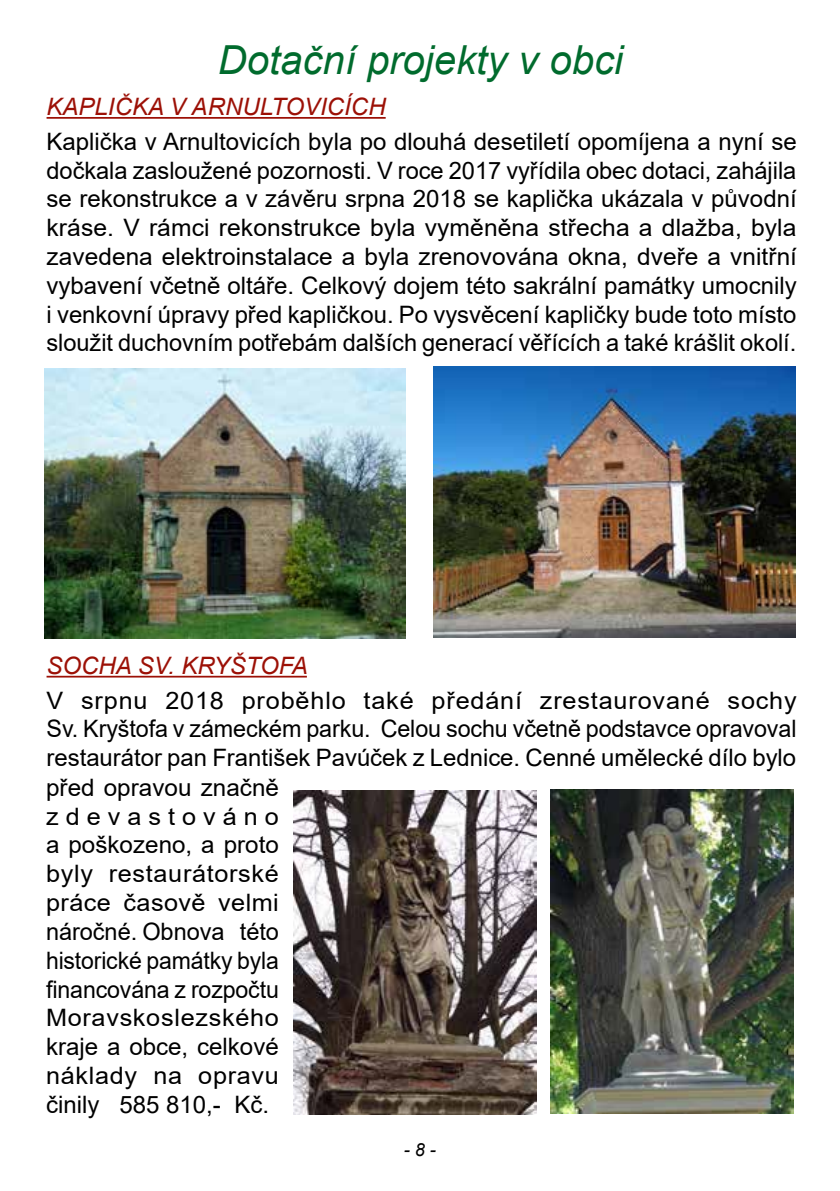
<style>
.page{position:relative;width:840px;height:1191px;background:#fff}
.page>*{position:absolute;margin:0;border:0;box-sizing:border-box;transform-origin:0 0}
.t1{font:italic 40px "Arial";color:#006b2d}
.t2{font:24px/28.8px "Arial";color:#000;text-align:justify}
.t3{font:24px/28.8px "Arial";color:#000;scale:1.05 1}
.t4{font:italic 24px "Arial";color:#9c1006}
.t5{font:italic 18px "Arial";color:#000}
</style>
<div class="page">
<hr style="left:46px;top:117px;width:339px;height:2px;background:#9c1006">
<hr style="left:46px;top:676px;width:261px;height:1px;background:#9c1006">
<img style="left:44px;top:368px;width:361px;height:270px">
<img style="left:293px;top:790px;width:243px;height:324px">
<img style="left:433px;top:366px;width:361px;height:271px">
<img style="left:550px;top:790px;width:243px;height:323px">
<h1 class="t1" style="left:218px;top:34px;width:406px">Dotační projekty v obci</h1>
<p class="t4" style="left:46px;top:91px;width:340px">KAPLIČKA V ARNULTOVICÍCH</p>
<p class="t2" style="left:46px;top:127px;width:751px">Kaplička v Arnultovicích byla po dlouhá desetiletí opomíjena a nyní se dočkala zasloužené pozornosti. V roce 2017 vyřídila obec dotaci, zahájila se rekonstrukce a v závěru srpna 2018 se kaplička ukázala v původní kráse. V rámci rekonstrukce byla vyměněna střecha a dlažba, byla zavedena elektroinstalace a byla zrenovována okna, dveře a vnitřní vybavení včetně oltáře. Celkový dojem této sakrální památky umocnily i venkovní úpravy před kapličkou. Po vysvěcení kapličky bude toto místo sloužit duchovním potřebám dalších generací věřících a také krášlit okolí.</p>
<p class="t4" style="left:46px;top:650px;width:262px">SOCHA SV. KRYŠTOFA</p>
<p class="t3" style="left:46px;top:685px;width:716px">V srpnu 2018 proběhlo také předání zrestaurované sochy<br>Sv. Kryštofa v zámeckém parku. Celou sochu včetně podstavce opravoval restaurátor pan František Pavúček z Lednice. Cenné umělecké dílo bylo před opravou značně<br>zdevastováno<br>a poškozeno, a proto<br>byly restaurátorské<br>práce časově velmi<br>náročné. Obnova této<br>historické památky byla<br>financována z rozpočtu<br>Moravskoslezského<br>kraje a obce, celkové<br>náklady na opravu<br>činily 585 810,- Kč.</p>
<p class="t5" style="left:403px;top:1137px;width:34px">- 8 -</p>
</div>
